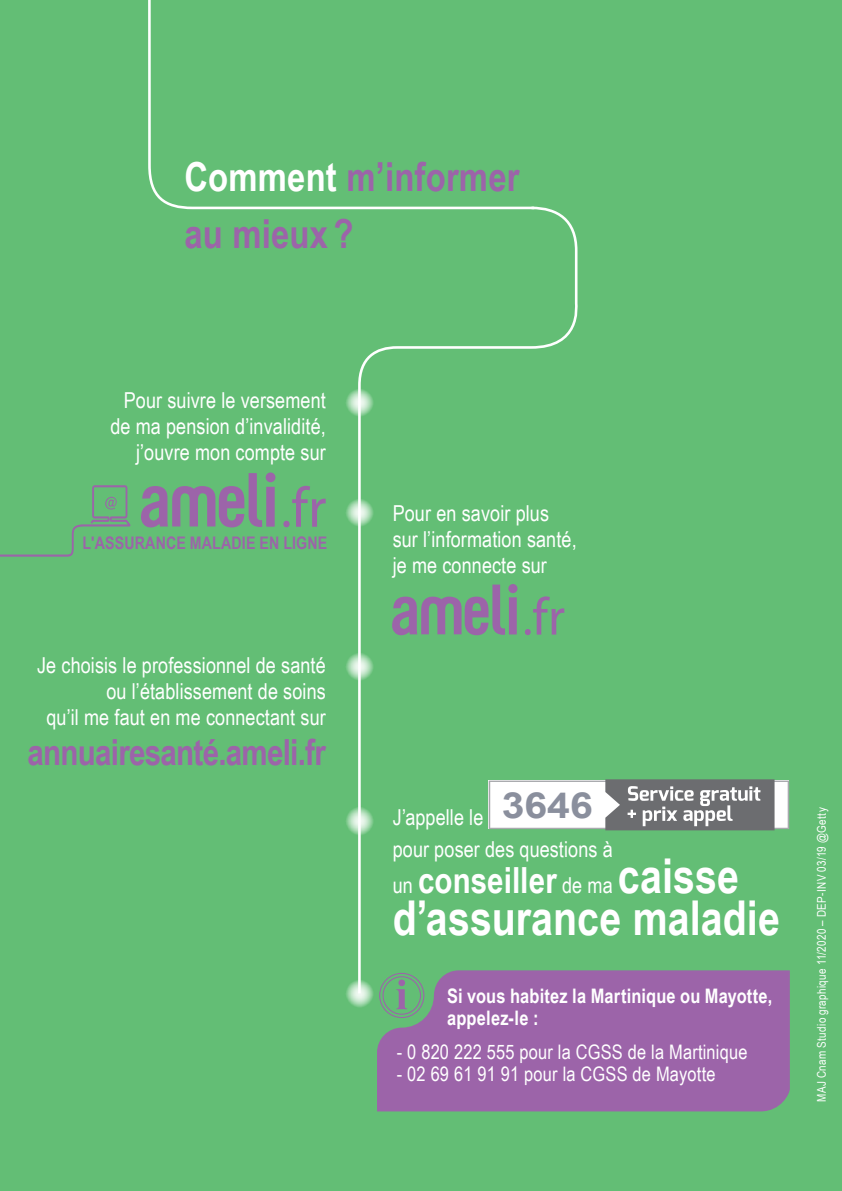
<style>
.page{position:relative;width:842px;height:1191px;background:#63be75}
.page>*{position:absolute;margin:0;border:0;box-sizing:border-box;transform-origin:0 0}
.t1{font:700 48px "Arial Narrow";color:#fff}
.t2{font:700 40px/57.4px "Arial Narrow";letter-spacing:.005em;color:#9c64a9}
.t3{font:700 36px "Arial Narrow";letter-spacing:-.02em;color:#9c64a9}
.t4{font:700 36px "Arial Narrow";letter-spacing:.005em;color:#fff}
.t5{font:22px/26px "Arial Narrow";letter-spacing:.005em;color:#fff;text-align:right}
.t6{font:20px "Arial Narrow";letter-spacing:.01em;color:#fff}
.t7{font:700 20px/22px "Arial Narrow";letter-spacing:.01em;color:#fff}
.t8{font:700 17.2px "Arial Narrow";letter-spacing:.01em;color:#9c64a9}
.t9{font:12px "Arial Narrow";letter-spacing:.03em;color:#fff}
.s1{color:#fff}
.s2{font-weight:400;font-size:22px}
.s3{font-size:48px}
</style>
<div class="page">
<svg style="left:358px;top:206px;width:220px;height:770px"></svg>
<svg style="left:342px;top:385px;width:35px;height:35px"></svg>
<svg style="left:148px;top:0;width:389px;height:210px"></svg>
<svg style="left:342px;top:649px;width:35px;height:35px"></svg>
<svg style="left:342px;top:804px;width:35px;height:34px"></svg>
<svg style="left:342px;top:976px;width:35px;height:34px"></svg>
<svg style="left:342px;top:495px;width:35px;height:35px"></svg>
<svg style="left:141px;top:472px;width:185px;height:55px"></svg>
<svg style="left:0;top:485px;width:130px;height:71px"></svg>
<svg style="left:489px;top:779px;width:300px;height:51px;background:#b6b8b8"></svg>
<svg style="left:392px;top:584px;width:172px;height:51px"></svg>
<div style="left:377px;top:970px;width:413px;height:141px;background:#9c64a9"></div>
<svg style="left:379px;top:973px;width:45px;height:45px"></svg>
<h2 class="t2" style="left:184px;top:146px;width:337px"><span class="s1">Comment</span> m’informer au mieux ?</h2>
<p class="t5" style="left:110px;top:387px;width:217px">Pour suivre le versement de ma pension d’invalidité, j’ouvre mon compte sur</p>
<p class="t8" style="left:82px;top:530px;width:247px">L'ASSURANCE MALADIE EN LIGNE</p>
<p class="t5" style="left:37px;top:652px;width:290px">Je choisis le professionnel de santé ou l’établissement de soins<br>qu’il me faut en me connectant sur</p>
<h3 class="t3" style="left:28px;top:725px;width:300px">annuairesanté.ameli.fr</h3>
<p class="t5" style="left:393px;top:500px;width:186px;text-align:left">Pour en savoir plus sur l’information santé, je me connecte sur</p>
<p class="t5" style="left:393px;top:800px;width:222px;line-height:32px;text-align:left">J’appelle le <sup>3646 </sup>pour poser des questions à</p>
<h3 class="t4" style="left:393px;top:852px;width:348px"><span class="s2">un</span> conseiller <span class="s2">de ma</span> <span class="s3">caisse</span></h3>
<h1 class="t1" style="left:393px;top:881px;width:389px">d’assurance maladie</h1>
<p class="t7" style="left:447px;top:984px;width:327px">Si vous habitez la Martinique ou Mayotte, appelez-le :</p>
<p class="t6" style="left:397px;top:1037px;width:352px">- 0 820 222 555 pour la CGSS de la Martinique</p>
<p class="t6" style="left:397px;top:1059px;width:320px">- 02 69 61 91 91 pour la CGSS de Mayotte</p>
<p class="t9" style="left:813px;top:1101px;width:295px;rotate:-90deg">MAJ Cnam Studio graphique 11/2020 – DEP-INV 03/19 @Getty</p>
</div>
